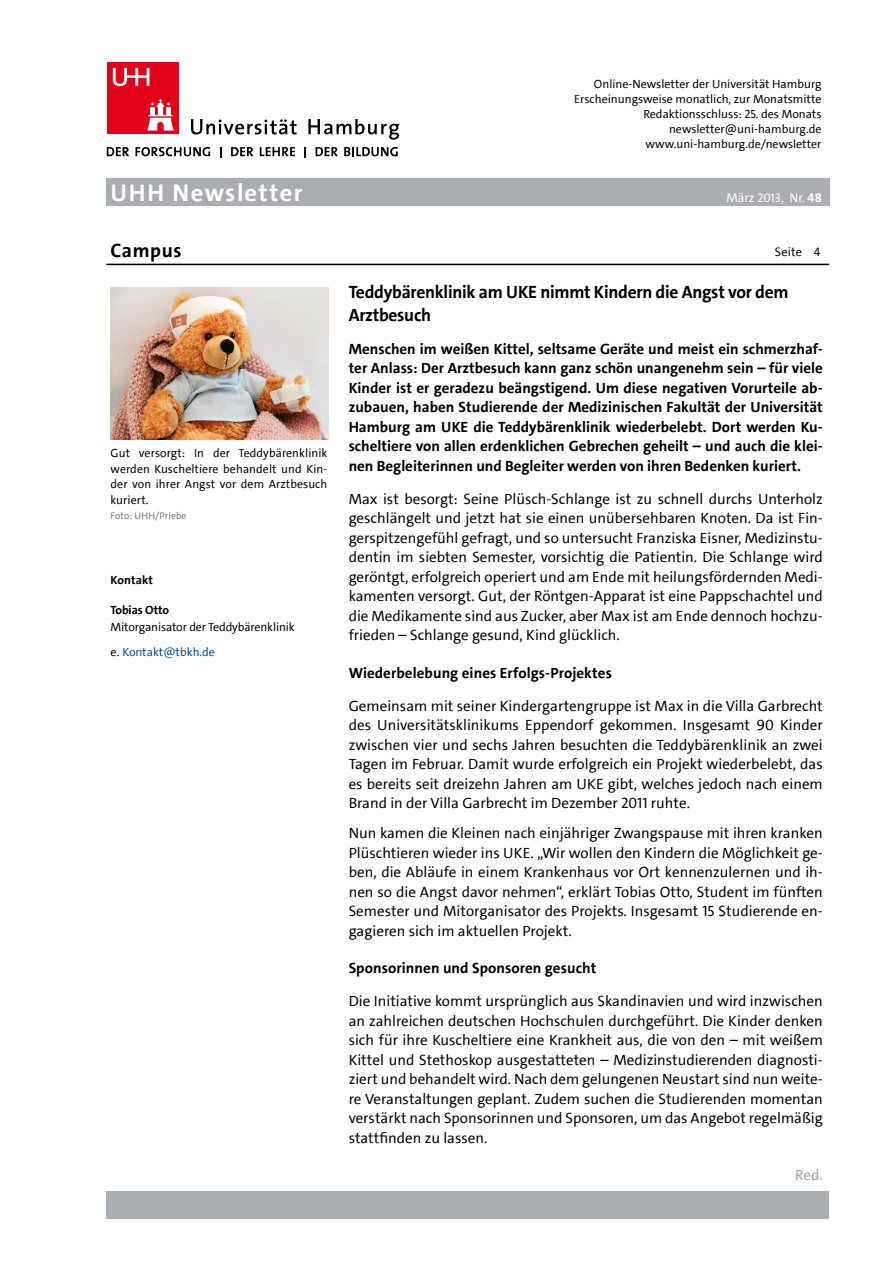
<style>
.page{position:relative;width:893px;height:1263px;background:#fff}
.page>*{position:absolute;margin:0;border:0;box-sizing:border-box;transform-origin:0 0}
.t1{font:700 24.3px "The Sans UHH";letter-spacing:.06em;color:#fff}
.t2{font:700 19.5px "The Sans UHH";letter-spacing:.03em;color:#000}
.t3{font:700 18px/22.5px "The Sans UHH";letter-spacing:-.015em;color:#000}
.t4{font:15px/19.5px "The Sans UHH";color:#000;text-align:justify}
.t5{font:700 15px/19.5px "The Sans UHH";letter-spacing:.005em;color:#000;text-align:justify}
.t6{font:15px "The Sans UHH";color:#9c9e9f}
.t7{font:12.75px "The Sans UHH";color:#fff}
.t8{font:12.3px "The Sans UHH";letter-spacing:.01em;color:#000}
.t9{font:12px/15px "The Sans UHH";color:#000;text-align:right}
.t10{font:700 12px "The Sans UHH";letter-spacing:-.01em;color:#000}
.t11{font:700 12px "The Sans UHH";letter-spacing:.01em;color:#000}
.t12{font:9.75px "The Sans UHH";letter-spacing:.01em;color:#707172}
.s1{font-size:12.3px}
.s2{font-weight:700}
.s3{color:#004a99}
</style>
<div class="page">
<svg style="left:191px;top:119px;width:106px;height:15px"></svg>
<svg style="left:308px;top:119px;width:91px;height:21px"></svg>
<div style="left:107px;top:63px;width:72px;height:71px;background:#e2001a"></div>
<svg style="left:147px;top:99px;width:27px;height:31px"></svg>
<svg style="left:113px;top:68px;width:36px;height:18px"></svg>
<svg style="left:107px;top:147px;width:22px;height:9px"></svg>
<svg style="left:136px;top:147px;width:74px;height:9px"></svg>
<svg style="left:231px;top:147px;width:22px;height:9px"></svg>
<svg style="left:260px;top:147px;width:35px;height:9px"></svg>
<svg style="left:316px;top:147px;width:22px;height:9px"></svg>
<svg style="left:344px;top:147px;width:54px;height:9px"></svg>
<div style="left:106px;top:179px;width:723px;height:27px;background:#aaaeb2"></div>
<div style="left:106px;top:1191px;width:723px;height:27px;background:#aaaeb2"></div>
<hr style="left:106px;top:264px;width:723px;height:1px;background:#000">
<img style="left:111px;top:287px;width:217px;height:153px">
<p class="t9" style="left:574px;top:76px;width:249px">Online-Newsletter der Universität Hamburg Erscheinungsweise monatlich, zur Monatsmitte Redaktionsschluss: 25. des Monats newsletter@uni-hamburg.de www.uni-hamburg.de/newsletter</p>
<h1 class="t1" style="left:111px;top:177px;width:194px">UHH Newsletter</h1>
<p class="t7" style="left:726px;top:189px;width:97px">März <span class="s1">2013</span>, Nr. <span class="s2">48</span></p>
<h2 class="t2" style="left:111px;top:238px;width:73px">Campus</h2>
<p class="t8" style="left:775px;top:244px;width:29px">Seite</p>
<p class="t3" style="left:349px;top:281px;width:441px">Teddybärenklinik am UKE nimmt Kindern die Angst vor dem<br>Arztbesuch</p>
<p class="t5" style="left:349px;top:339px;width:476px">Menschen im weißen Kittel, seltsame Geräte und meist ein schmerzhaf&shy;ter Anlass: Der Arztbesuch kann ganz schön unangenehm sein – für viele Kinder ist er geradezu beängstigend. Um diese negativen Vorurteile ab&shy;zubauen, haben Studierende der Medizinischen Fakultät der Universität Hamburg am UKE die Teddybärenklinik wiederbelebt. Dort werden Ku&shy;scheltiere von allen erdenklichen Gebrechen geheilt – und auch die klei&shy;nen Begleiterinnen und Begleiter werden von ihren Bedenken kuriert.</p>
<p class="t4" style="left:349px;top:489px;width:476px">Max ist besorgt: Seine Plüsch-Schlange ist zu schnell durchs Unterholz geschlängelt und jetzt hat sie einen unübersehbaren Knoten. Da ist Fin&shy;gerspitzengefühl gefragt, und so untersucht Franziska Eisner, Medizinstu&shy;dentin im siebten Semester, vorsichtig die Patientin. Die Schlange wird geröntgt, erfolgreich operiert und am Ende mit heilungsfördernden Medi&shy;kamenten versorgt. Gut, der Röntgen-Apparat ist eine Pappschachtel und die Medikamente sind aus Zucker, aber Max ist am Ende dennoch hochzu&shy;frieden – Schlange gesund, Kind glücklich.</p>
<p class="t5" style="left:349px;top:663px;width:265px">Wiederbelebung eines Erfolgs-Projektes</p>
<p class="t4" style="left:349px;top:696px;width:476px">Gemeinsam mit seiner Kindergartengruppe ist Max in die Villa Garbrecht des Universitätsklinikums Eppendorf gekommen. Insgesamt 90 Kinder zwischen vier und sechs Jahren besuchten die Teddybärenklinik an zwei Tagen im Februar. Damit wurde erfolgreich ein Projekt wiederbelebt, das es bereits seit dreizehn Jahren am UKE gibt, welches jedoch nach einem Brand in der Villa Garbrecht im Dezember 2011 ruhte.</p>
<p class="t4" style="left:349px;top:824px;width:476px">Nun kamen die Kleinen nach einjähriger Zwangspause mit ihren kranken Plüschtieren wieder ins UKE. „Wir wollen den Kindern die Möglichkeit ge&shy;ben, die Abläufe in einem Krankenhaus vor Ort kennenzulernen und ih&shy;nen so die Angst davor nehmen“, erklärt Tobias Otto, Student im fünften Semester und Mitorganisator des Projekts. Insgesamt 15 Studierende en&shy;gagieren sich im aktuellen Projekt.</p>
<p class="t5" style="left:349px;top:959px;width:249px">Sponsorinnen und Sponsoren gesucht</p>
<p class="t4" style="left:349px;top:992px;width:476px">Die Initiative kommt ursprünglich aus Skandinavien und wird inzwischen an zahlreichen deutschen Hochschulen durchgeführt. Die Kinder denken sich für ihre Kuscheltiere eine Krankheit aus, die von den – mit weißem Kittel und Stethoskop ausgestatteten – Medizinstudierenden diagnosti&shy;ziert und behandelt wird. Nach dem gelungenen Neustart sind nun weite&shy;re Veranstaltungen geplant. Zudem suchen die Studierenden momentan verstärkt nach Sponsorinnen und Sponsoren, um das Angebot regelmäßig stattfinden zu lassen.</p>
<p class="t6" style="left:795px;top:1166px;width:29px">Red.</p>
<p class="t8" style="left:814px;top:244px;width:8px">4</p>
<p class="t9" style="left:111px;top:445px;width:218px;line-height:15.8px;text-align:justify">Gut versorgt: In der Teddybärenklinik werden Kuscheltiere behandelt und Kin&shy;der von ihrer Angst vor dem Arztbesuch kuriert.</p>
<p class="t12" style="left:111px;top:510px;width:77px">Foto: UHH/Priebe</p>
<p class="t11" style="left:111px;top:573px;width:44px">Kontakt</p>
<p class="t10" style="left:111px;top:603px;width:60px">Tobias Otto</p>
<p class="t9" style="left:111px;top:615px;width:186px;line-height:24.8px;text-align:left">Mitorganisator der Teddybärenklinik e. <span class="s3">Kontakt@tbkh.de</span></p>
</div>
